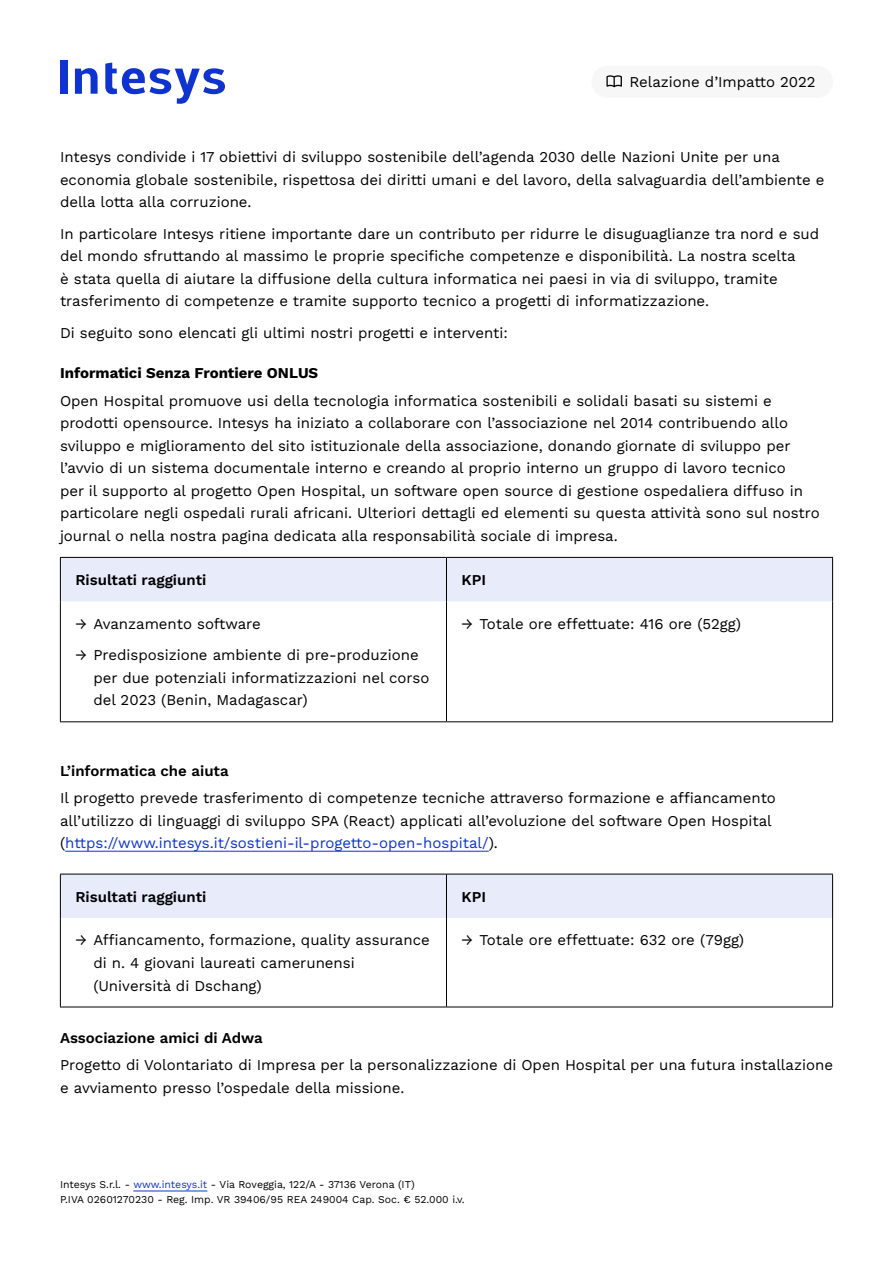
<style>
.page{position:relative;width:893px;height:1263px;background:#fff}
.page>*{position:absolute;margin:0;border:0;box-sizing:border-box;transform-origin:0 0}
.t1{font:15px/22.5px "Work Sans";color:#000}
.Titolo_paragrafo{font:600 15px "Work Sans";color:#000}
.Titolo_paragrafo-2{font:700 15px "Work Sans";color:#000}
.t2{font:10.5px/15px "Work Sans";color:#000}
.s1{color:#0f33cf}
</style>
<div class="page">
<div style="left:60px;top:60px;width:7px;height:34px;background:#0f33cf"></div>
<svg style="left:75px;top:68px;width:23px;height:26px"></svg>
<svg style="left:105px;top:63px;width:120px;height:41px"></svg>
<hr style="left:133px;top:1190px;width:74px;height:1px;background:#0f33cf">
<div style="left:591px;top:66px;width:242px;height:32px;background:#f7f7f7;border-radius:16px"></div>
<svg style="left:606px;top:75px;width:16px;height:12px"></svg>
<hr style="left:65px;top:851px;width:424px;height:1px;background:#0f33cf">
<div style="left:61px;top:558px;width:771px;height:43px;background:#e7ebfa"></div>
<hr style="left:60px;top:601px;width:1px;height:120px;background:#000">
<hr style="left:446px;top:601px;width:1px;height:120px;background:#000">
<hr style="left:832px;top:601px;width:1px;height:120px;background:#000">
<hr style="left:446px;top:558px;width:1px;height:43px;background:#000">
<hr style="left:832px;top:558px;width:1px;height:43px;background:#000">
<hr style="left:60px;top:721px;width:386px;height:1px;background:#000">
<hr style="left:446px;top:721px;width:387px;height:1px;background:#000">
<hr style="left:60px;top:557px;width:386px;height:1px;background:#000">
<hr style="left:60px;top:558px;width:1px;height:43px;background:#000">
<hr style="left:446px;top:557px;width:387px;height:1px;background:#000">
<div style="left:61px;top:875px;width:771px;height:43px;background:#e7ebfa"></div>
<hr style="left:60px;top:918px;width:1px;height:88px;background:#000">
<hr style="left:446px;top:918px;width:1px;height:88px;background:#000">
<hr style="left:832px;top:918px;width:1px;height:88px;background:#000">
<hr style="left:446px;top:874px;width:1px;height:44px;background:#000">
<hr style="left:832px;top:874px;width:1px;height:44px;background:#000">
<hr style="left:60px;top:1006px;width:386px;height:1px;background:#000">
<hr style="left:446px;top:1006px;width:387px;height:1px;background:#000">
<hr style="left:60px;top:874px;width:386px;height:1px;background:#000">
<hr style="left:60px;top:874px;width:1px;height:44px;background:#000">
<hr style="left:446px;top:874px;width:387px;height:1px;background:#000">
<p class="t1" style="left:629px;top:70px;width:188px">Relazione d’Impatto 2022</p>
<p class="t1" style="left:60px;top:145px;width:766px">Intesys condivide i 17 obiettivi di sviluppo sostenibile dell’agenda 2030 delle Nazioni Unite per una economia globale sostenibile, rispettosa dei diritti umani e del lavoro, della salvaguardia dell’ambiente e della lotta alla corruzione.</p>
<p class="t1" style="left:60px;top:222px;width:761px">In particolare Intesys ritiene importante dare un contributo per ridurre le disuguaglianze tra nord e sud del mondo sfruttando al massimo le proprie specifiche competenze e disponibilità. La nostra scelta<br>è stata quella di aiutare la diffusione della cultura informatica nei paesi in via di sviluppo, tramite trasferimento di competenze e tramite supporto tecnico a progetti di informatizzazione.</p>
<p class="t1" style="left:60px;top:321px;width:449px">Di seguito sono elencati gli ultimi nostri progetti e interventi:</p>
<p class="Titolo_paragrafo-2" style="left:60px;top:362px;width:260px">Informatici Senza Frontiere ONLUS</p>
<p class="t1" style="left:60px;top:388px;width:761px">Open Hospital promuove usi della tecnologia informatica sostenibili e solidali basati su sistemi e prodotti opensource. Intesys ha iniziato a collaborare con l’associazione nel 2014 contribuendo allo sviluppo e miglioramento del sito istituzionale della associazione, donando giornate di sviluppo per l’avvio di un sistema documentale interno e creando al proprio interno un gruppo di lavoro tecnico<br>per il supporto al progetto Open Hospital, un software open source di gestione ospedaliera diffuso in particolare negli ospedali rurali africani. Ulteriori dettagli ed elementi su questa attività sono sul nostro journal o nella nostra pagina dedicata alla responsabilità sociale di impresa.</p>
<p class="Titolo_paragrafo" style="left:75px;top:568px;width:133px">Risultati raggiunti</p>
<p class="Titolo_paragrafo" style="left:461px;top:568px;width:26px">KPI</p>
<p class="t1" style="left:75px;top:612px;width:187px">→ Avanzamento software</p>
<p class="t1" style="left:93px;top:643px;width:337px;text-indent:-18px">→ Predisposizione ambiente di pre-produzione per due potenziali informatizzazioni nel corso del 2023 (Benin, Madagascar)</p>
<p class="t1" style="left:461px;top:612px;width:281px">→ Totale ore effettuate: 416 ore (52gg)</p>
<p class="Titolo_paragrafo" style="left:60px;top:760px;width:170px">L’informatica che aiuta</p>
<p class="t1" style="left:60px;top:786px;width:717px">Il progetto prevede trasferimento di competenze tecniche attraverso formazione e affiancamento all’utilizzo di linguaggi di sviluppo SPA (React) applicati all’evoluzione del software Open Hospital (<span class="s1">https://www.intesys.it/sostieni-il-progetto-open-hospital/</span>).</p>
<p class="Titolo_paragrafo" style="left:75px;top:885px;width:133px">Risultati raggiunti</p>
<p class="Titolo_paragrafo" style="left:461px;top:885px;width:26px">KPI</p>
<p class="t1" style="left:93px;top:928px;width:338px;text-indent:-18px">→ Affiancamento, formazione, quality assurance di n. 4 giovani laureati camerunensi (Università di Dschang)</p>
<p class="t1" style="left:461px;top:928px;width:284px">→ Totale ore effettuate: 632 ore (79gg)</p>
<p class="Titolo_paragrafo" style="left:60px;top:1027px;width:204px">Associazione amici di Adwa</p>
<p class="t1" style="left:60px;top:1053px;width:774px">Progetto di Volontariato di Impresa per la personalizzazione di Open Hospital per una futura installazione e avviamento presso l’ospedale della missione.</p>
<p class="t2" style="left:60px;top:1176px;width:406px">Intesys S.r.l. - <span class="s1">www.intesys.it</span> - Via Roveggia, 122/A - 37136 Verona (IT)<br>P.IVA 02601270230 - Reg. Imp. VR 39406/95 REA 249004 Cap. Soc. € 52.000 i.v.</p>
</div>
